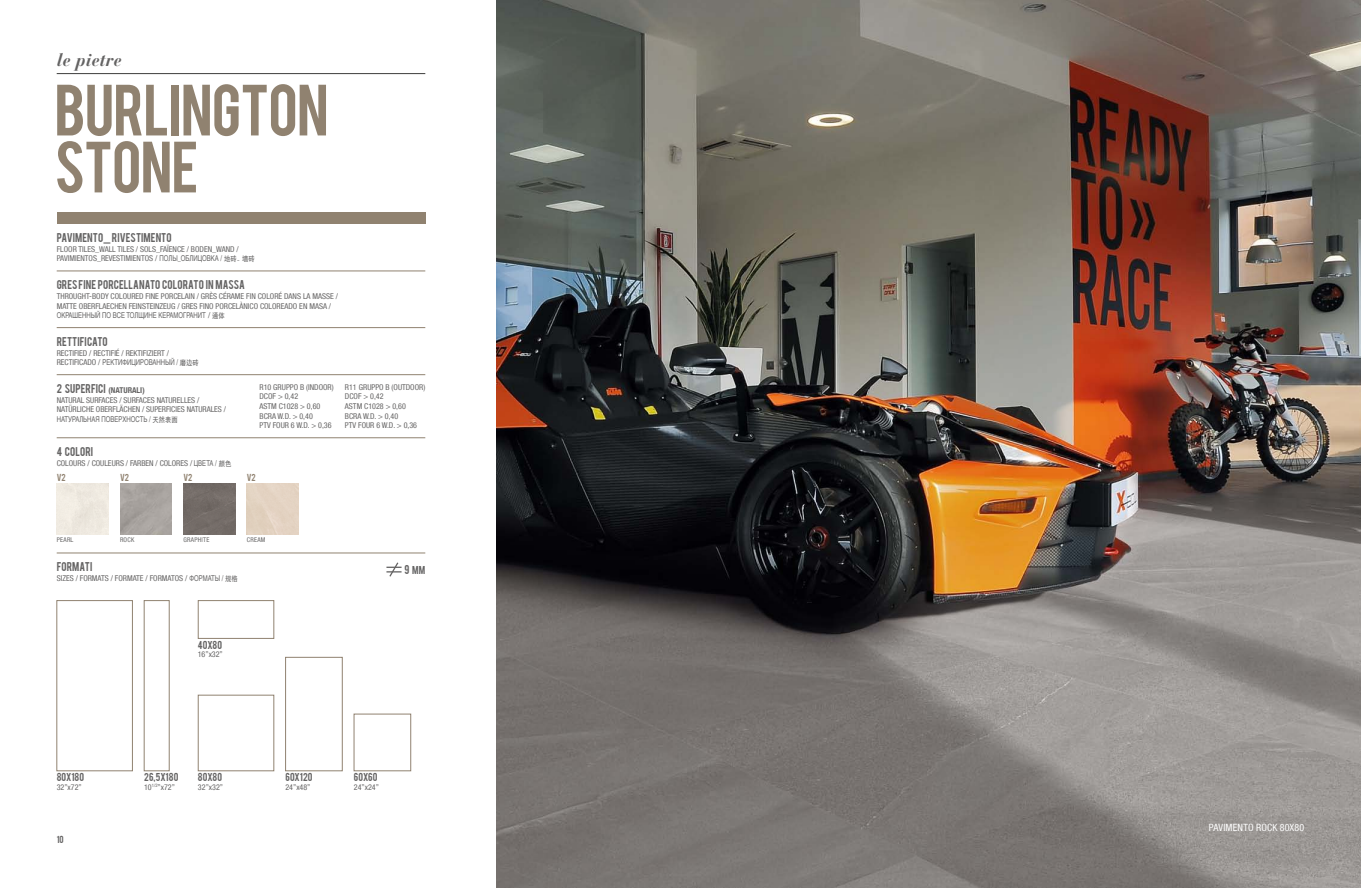
<style>
.page{position:relative;width:1361px;height:888px;background:#fff}
.page>*{position:absolute;margin:0;border:0;box-sizing:border-box;transform-origin:0 0}
.t1{font:56.9px/56.9px "Bebas";letter-spacing:-.015em;color:#908270}
.t2{font:italic 700 18px "Bauer Bodoni";color:#646363}
.t3{font:10px "Bebas";letter-spacing:.01em;color:#646363}
.t4{font:condensed 10px "Helvetica Neue LT Com";letter-spacing:.015em;color:#fff}
.t5{font:9px "Bebas";letter-spacing:.015em;color:#646363}
.t6{font:condensed 8px/9.6px "Helvetica Neue LT Com";color:#646363}
.t7{font:8px "Helvetica Cyr Upright";color:#646363;scale:.75 1}
.t8{font:8px "Bebas";color:#908270}
.t9{font:8px "Bebas";color:#646363}
.t10{font:7px "SIL Hei Med Jian";color:#646363;scale:.9 1}
.t11{font:condensed 6.5px "Helvetica Neue LT Com";letter-spacing:.035em;color:#646363}
.s1{font-family:"Helvetica Cyr Upright";font-stretch:normal}
.s2{font-family:"SIL Hei Med Jian";font-stretch:normal;font-size:7px}
.s3{font-family:"SIL Hei Med Jian";font-size:7px}
.s4{font-family:"Helvetica Neue LT Com";font-stretch:condensed}
.s5{font-family:"Helvetica Cyr Upright";font-size:8px}
.s6{font-family:"Helvetica Neue";font-weight:700;font-stretch:condensed;font-size:8px}
.s7{font-size:10px}
</style>
<div class="page">
<img style="left:496px;top:0;width:865px;height:887px">
<hr style="left:57px;top:73px;width:368px;height:1px;background:#3c3c3b">
<hr style="left:57px;top:552px;width:368px;height:1px;background:#908270">
<div style="left:183px;top:483px;width:52px;height:51px;background:#736c67"></div>
<div style="left:247px;top:483px;width:51px;height:51px;background:#e3d3c2"></div>
<hr style="left:57px;top:270px;width:368px;height:1px;background:#908270">
<hr style="left:57px;top:327px;width:368px;height:1px;background:#908270">
<hr style="left:57px;top:437px;width:368px;height:1px;background:#908270">
<div style="left:57px;top:213px;width:368px;height:11px;background:#908270"></div>
<div style="left:57px;top:600px;width:76px;height:170px;border:1px solid #908270"></div>
<div style="left:144px;top:600px;width:25px;height:170px;border:1px solid #908270"></div>
<div style="left:198px;top:600px;width:76px;height:38px;border:1px solid #908270"></div>
<div style="left:198px;top:694px;width:76px;height:76px;border:1px solid #908270"></div>
<div style="left:285px;top:657px;width:57px;height:113px;border:1px solid #908270"></div>
<svg style="left:386px;top:562px;width:15px;height:15px"></svg>
<hr style="left:57px;top:374px;width:368px;height:1px;background:#908270">
<h2 class="t2" style="left:57px;top:49px;width:66px">le pietre</h2>
<h1 class="t1" style="left:55px;top:78px;width:275px">BURLINGTON<br>STONE</h1>
<p class="t3" style="left:57px;top:230px;width:116px">PAVIMENTO_ RIVESTIMENTO</p>
<p class="t6" style="left:57px;top:244px;width:199px">FLOOR TILES_WALL TILES / SOLS_FAÏEN CE / BODEN_WAN D /<br>PAVIMIENTOS_REVESTIMIENTOS / <span class="s1">ПОЛЫ_ОБЛИЦОВКА /</span> <span class="s2">地砖_ 墙砖</span></p>
<p class="t3" style="left:57px;top:277px;width:190px">GRES FINE PORCELLANATO COLORATO IN MASSA</p>
<p class="t6" style="left:57px;top:291px;width:59px">THROUGHT-BODY COLOUR</p>
<p class="t6" style="left:136px;top:291px;width:31px">ED FINE PORC</p>
<p class="t6" style="left:177px;top:291px;width:86px">ELAIN / GRÈS CÉRAME FI N COLOR</p>
<p class="t6" style="left:278px;top:291px;width:61px">É DAN S LAMASS E /</p>
<p class="t6" style="left:57px;top:301px;width:164px">MATTE OBERFLAECHEN FEINSTEINZEUG / GRES FI NO PORC</p>
<p class="t6" style="left:232px;top:301px;width:33px">ELÀNICO COLOR</p>
<p class="t6" style="left:281px;top:301px;width:52px">EADO EN MASA /</p>
<p class="t7" style="left:57px;top:311px;width:226px">ОКРАШЕННЫЙ ПО ВСЕ ТОЛЩИНЕ КЕРАМОГРАНИТ / <span class="s3">通体</span></p>
<p class="t3" style="left:57px;top:334px;width:53px">RETTIFICATO</p>
<p class="t6" style="left:57px;top:348px;width:12px">RECTIFI</p>
<p class="t6" style="left:79px;top:348px;width:26px">ED / RECTIFI</p>
<p class="t6" style="left:116px;top:348px;width:55px">É / REKTIFIZIERT /</p>
<p class="t6" style="left:57px;top:357px;width:12px">RECTIFIC</p>
<p class="t7" style="left:83px;top:358px;width:38px"><span class="s4">ADO /</span> Ректифицированный</p>
<p class="t10" style="left:177px;top:358px;width:26px"><span class="s5">/</span> 磨边砖</p>
<p class="t3" style="left:57px;top:381px;width:90px">2 SUPERFICI <span class="s6">(NATURALI)</span></p>
<p class="t6" style="left:57px;top:395px;width:35px">NATURAL SURF</p>
<p class="t6" style="left:102px;top:395px;width:27px">ACES / SURF</p>
<p class="t6" style="left:139px;top:395px;width:62px">ACES NATURELLES /</p>
<p class="t6" style="left:57px;top:404px;width:21px">NATÜRLIC</p>
<p class="t6" style="left:86px;top:404px;width:80px">HE OBERFLÄCHEN / SUPERFICI</p>
<p class="t6" style="left:177px;top:404px;width:51px">ES NATURALES /</p>
<p class="t7" style="left:57px;top:414px;width:67px">Натурал ьная повер</p>
<p class="t7" style="left:123px;top:414px;width:12px">хност</p>
<p class="t10" style="left:144px;top:415px;width:40px"><span class="s5">ь /</span> 天然表面</p>
<p class="t3" style="left:57px;top:444px;width:38px">4 COLORI</p>
<p class="t6" style="left:57px;top:458px;width:60px">COLOURS / COULEURS</p>
<p class="t6" style="left:126px;top:458px;width:43px">/ FARBEN / COLOR</p>
<p class="t7" style="left:180px;top:458px;width:69px"><span class="s4">ES /</span> ЦВЕТА / <span class="s3">颜色</span></p>
<p class="t8" style="left:57px;top:471px;width:11px">V2</p>
<p class="t8" style="left:120px;top:471px;width:11px">V2</p>
<p class="t8" style="left:183px;top:471px;width:11px">V2</p>
<p class="t6" style="left:259px;top:382px;width:23px">R10 GRUPPO</p>
<p class="t6" style="left:300px;top:382px;width:35px">B (INDOOR)</p>
<p class="t6" style="left:259px;top:391px;width:74px">DCOF &gt; 0,42<br>ASTM C1028 &gt; 0,60<br>BCRA W.D. &gt; 0,40<br>PTV FOUR 6 W.D. &gt; 0,36</p>
<p class="t6" style="left:345px;top:382px;width:23px">R11 GRUPPO</p>
<p class="t6" style="left:385px;top:382px;width:41px">B (OUTDOOR)</p>
<p class="t6" style="left:345px;top:391px;width:74px">DCOF &gt; 0,42<br>ASTM C1028 &gt; 0,60<br>BCRA W.D. &gt; 0,40<br>PTV FOUR 6 W.D. &gt; 0,36</p>
<p class="t8" style="left:247px;top:471px;width:11px">V2</p>
<p class="t11" style="left:57px;top:536px;width:18px">PEARL</p>
<p class="t11" style="left:120px;top:536px;width:16px">ROCK</p>
<p class="t11" style="left:183px;top:536px;width:28px">GRAPHITE</p>
<p class="t11" style="left:247px;top:536px;width:20px">CREAM</p>
<p class="t3" style="left:57px;top:559px;width:37px">FORMATI</p>
<p class="t6" style="left:57px;top:573px;width:120px">SIZES / FORMATS / FORMATE / FORMATOS</p>
<p class="t7" style="left:185px;top:573px;width:18px"><span class="s4">/</span> Форматы</p>
<p class="t10" style="left:222px;top:573px;width:19px"><span class="s5">/</span> 规格</p>
<p class="t5" style="left:405px;top:563px;width:22px"><span class="s7">9</span> MM</p>
<p class="t5" style="left:198px;top:638px;width:26px">40X80</p>
<p class="t6" style="left:198px;top:649px;width:27px">16”X32”</p>
<p class="t5" style="left:57px;top:770px;width:29px">80X180</p>
<p class="t6" style="left:57px;top:781px;width:27px">32”X72”</p>
<p class="t9" style="left:57px;top:832px;width:9px">10</p>
<p class="t5" style="left:144px;top:770px;width:36px">26,5X180</p>
<p class="t6" style="left:144px;top:781px;width:32px">10<sup>1/2</sup>”X72”</p>
<p class="t5" style="left:198px;top:770px;width:26px">80X80</p>
<p class="t6" style="left:198px;top:781px;width:27px">32”X32”</p>
<p class="t5" style="left:285px;top:770px;width:29px">60X120</p>
<p class="t6" style="left:285px;top:781px;width:27px">24”X48”</p>
<p class="t5" style="left:354px;top:770px;width:25px">60X60</p>
<p class="t6" style="left:354px;top:781px;width:27px">24”X24”</p>
<p class="t4" style="left:1209px;top:821px;width:97px">PAVIMENTO ROCK 80X80</p>
</div>
